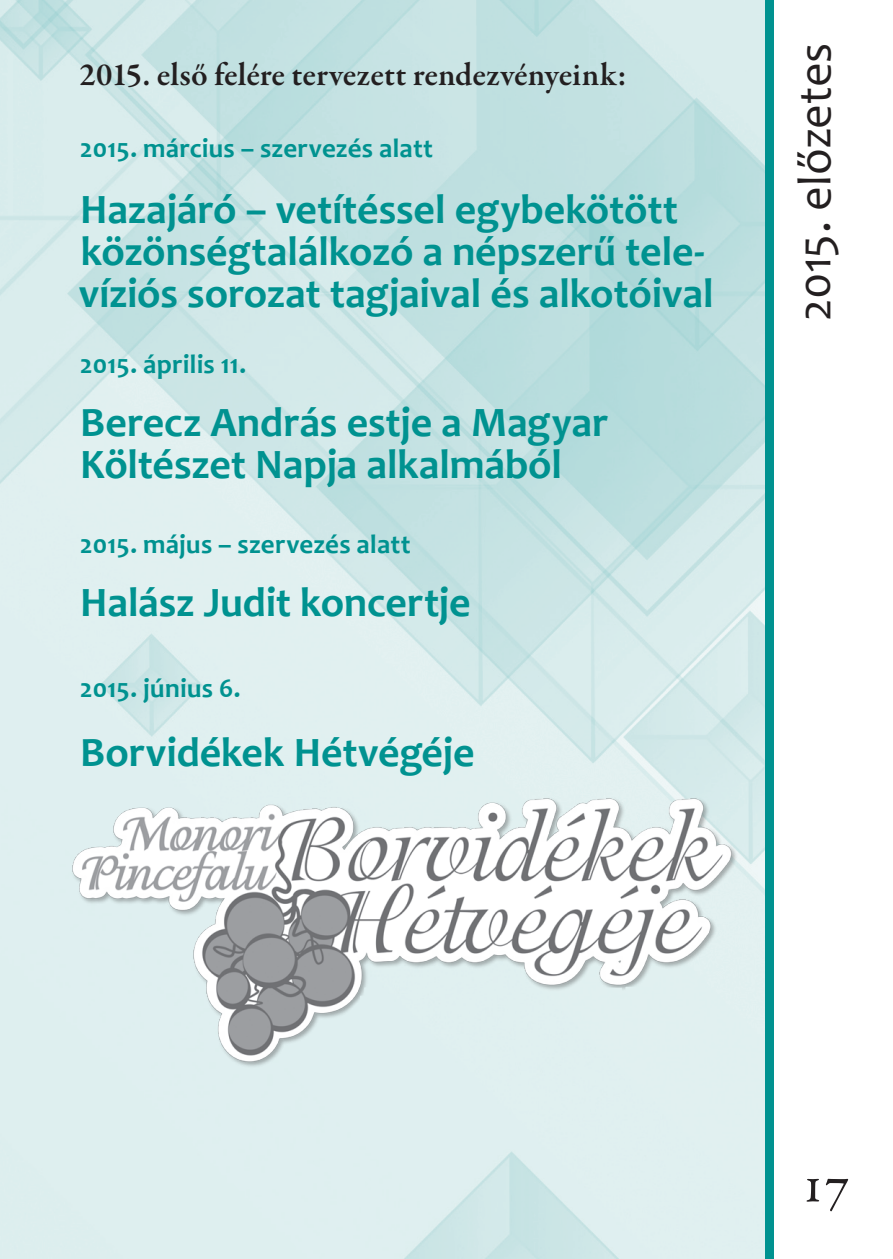
<style>
.page{position:relative;width:893px;height:1259px;background:#fff}
.page>*{position:absolute;margin:0;border:0;box-sizing:border-box;transform-origin:0 0}
.t1{font:57px "Garamond Premr Pro";color:#231f20}
.t2{font:48px "Candara";letter-spacing:-.01em;color:#231f20}
.t3{font:700 42px/42px "Candara";letter-spacing:-.005em;color:#009290}
.t4{font:600 33px "Garamond Premr Pro";color:#231f20}
.t5{font:700 27px "Candara";letter-spacing:.005em;color:#009290}
</style>
<div class="page">
<img style="left:0;top:0;width:765px;height:1259px">
<div style="left:765px;top:0;width:9px;height:1259px;background:#009290"></div>
<img style="left:70px;top:795px;width:670px;height:274px">
<p class="t4" style="left:79px;top:55px;width:549px">2015. első felére tervezett rendezvényeink:</p>
<p class="t5" style="left:80px;top:131px;width:355px">2015. március – szervezés alatt</p>
<p class="t3" style="left:79px;top:188px;width:636px">Hazajáró – vetítéssel egybekötött közönségtalálkozó a népszerű tele&shy;víziós sorozat tagjaival és alkotóival</p>
<p class="t5" style="left:80px;top:347px;width:168px">2015. április 11.</p>
<p class="t3" style="left:80px;top:401px;width:530px">Berecz András estje a Magyar<br>Költészet Napja alkalmából</p>
<p class="t5" style="left:80px;top:527px;width:332px">2015. május – szervezés alatt</p>
<p class="t3" style="left:80px;top:581px;width:392px">Halász Judit koncertje</p>
<p class="t5" style="left:80px;top:671px;width:162px">2015. június 6.</p>
<p class="t3" style="left:80px;top:731px;width:396px">Borvidékek Hétvégéje</p>
<p class="t2" style="left:785px;top:321px;width:280px;rotate:-90deg">2015. előzetes</p>
<h1 class="t1" style="left:799px;top:1149px;width:53px">17</h1>
</div>
